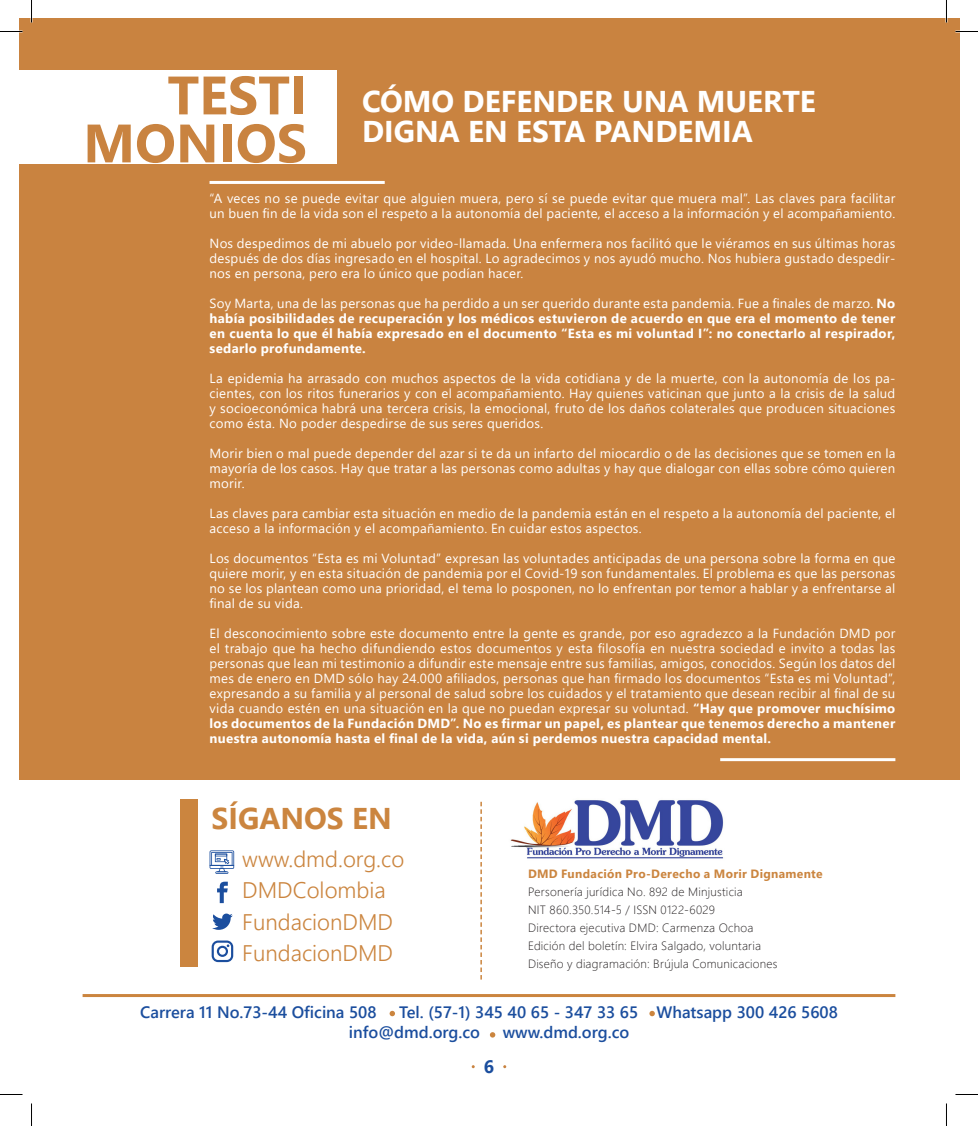
<style>
.page{position:relative;width:978px;height:1126px;background:#fff}
.page>*{position:absolute;margin:0;border:0;box-sizing:border-box;transform-origin:0 0}
.t1{font:700 54px "Segoe UI";color:#c98340}
.t2{font:700 30px "Segoe UI";color:#fff}
.t3{font:700 30px "Segoe UI";color:#cb853f}
.t4{font:300 22.5px/31.5px "Segoe UI";color:#cb853f}
.t5{font:700 18px "Segoe UI";color:#1b4e9e}
.t6{font:600 16.5px "Segoe UI";color:#1b4e9e}
.Estilo_de_párrafo_1{font:13.2px/15px "Segoe UI";letter-spacing:.02em;color:#fff;text-align:justify}
.Estilo_de_párrafo_1-2{font:700 13.2px/15px "Segoe UI";letter-spacing:.025em;color:#fff;text-align:justify}
.Estilo_de_párrafo_1-3{font:300 12px "Segoe UI";letter-spacing:.02em;color:#231f20}
.Estilo_de_párrafo_1-4{font:700 12px "Segoe UI";letter-spacing:.025em;color:#cb853f}
.s1{font-weight:400}
.s2{font-weight:700}
</style>
<div class="page">
<div style="left:19px;top:19px;width:939px;height:761px;background:#c98340"></div>
<div style="left:19px;top:71px;width:317px;height:93px;background:#fff"></div>
<hr style="left:209px;top:181px;width:175px;height:3px;background:#fff">
<hr style="left:720px;top:758px;width:175px;height:3px;background:#fff">
<hr style="left:83px;top:994px;width:812px;height:3px;background:#cb853f">
<img style="left:510px;top:800px;width:214px;height:59px">
<svg style="left:212px;top:914px;width:21px;height:16px"></svg>
<svg style="left:217px;top:882px;width:11px;height:21px"></svg>
<svg style="left:211px;top:941px;width:22px;height:21px"></svg>
<div style="left:180px;top:799px;width:18px;height:168px;background:#cb853f"></div>
<svg style="left:209px;top:850px;width:25px;height:24px"></svg>
<svg style="left:480px;top:802px;width:2px;height:178px"></svg>
<svg style="left:389px;top:1011px;width:6px;height:5px"></svg>
<svg style="left:649px;top:1011px;width:5px;height:5px"></svg>
<svg style="left:489px;top:1032px;width:6px;height:6px"></svg>
<hr style="left:945px;top:0;width:2px;height:22px;background:#fff">
<svg style="left:0;top:31px;width:22px;height:1px"></svg>
<svg style="left:955px;top:31px;width:22px;height:1px"></svg>
<svg style="left:0;top:1094px;width:22px;height:1px"></svg>
<svg style="left:955px;top:1094px;width:22px;height:1px"></svg>
<svg style="left:31px;top:0;width:1px;height:22px"></svg>
<svg style="left:31px;top:1103px;width:1px;height:23px"></svg>
<p class="t1" style="left:167px;top:52px;width:141px">TESTI</p>
<p class="t1" style="left:83px;top:100px;width:225px">MONIOS</p>
<p class="t2" style="left:362px;top:77px;width:455px">CÓMO DEFENDER UNA MUERTE</p>
<p class="t2" style="left:362px;top:107px;width:392px">DIGNA EN ESTA PANDEMIA</p>
<p class="Estilo_de_párrafo_1" style="left:209px;top:190px;width:687px">“A veces no se puede evitar que alguien muera, pero sí se puede evitar que muera mal”. Las claves para facilitar un buen fin de la vida son el respeto a la autonomía del paciente, el acceso a la información y el acompañamiento.</p>
<p class="Estilo_de_párrafo_1" style="left:209px;top:235px;width:687px">Nos despedimos de mi abuelo por video-llamada. Una enfermera nos facilitó que le viéramos en sus últimas horas después de dos días ingresado en el hospital. Lo agradecimos y nos ayudó mucho. Nos hubiera gustado despedir&shy;nos en persona, pero era lo único que podían hacer.</p>
<p class="Estilo_de_párrafo_1-2" style="left:209px;top:295px;width:687px"><span class="s1">Soy Marta, una de las personas que ha perdido a un ser querido durante esta pandemia. Fue a finales de marzo.</span> No había posibilidades de recuperación y los médicos estuvieron de acuerdo en que era el momento de tener en cuenta lo que él había expresado en el documento “Esta es mi voluntad I”: no conectarlo al respirador, sedarlo profundamente.</p>
<p class="Estilo_de_párrafo_1" style="left:209px;top:370px;width:687px">La epidemia ha arrasado con muchos aspectos de la vida cotidiana y de la muerte, con la autonomía de los pa&shy;cientes, con los ritos funerarios y con el acompañamiento. Hay quienes vaticinan que junto a la crisis de la salud y socioeconómica habrá una tercera crisis, la emocional, fruto de los daños colaterales que producen situaciones como ésta. No poder despedirse de sus seres queridos.</p>
<p class="Estilo_de_párrafo_1" style="left:209px;top:445px;width:687px">Morir bien o mal puede depender del azar si te da un infarto del miocardio o de las decisiones que se tomen en la mayoría de los casos. Hay que tratar a las personas como adultas y hay que dialogar con ellas sobre cómo quieren morir.</p>
<p class="Estilo_de_párrafo_1" style="left:209px;top:505px;width:687px">Las claves para cambiar esta situación en medio de la pandemia están en el respeto a la autonomía del paciente, el acceso a la información y el acompañamiento. En cuidar estos aspectos.</p>
<p class="Estilo_de_párrafo_1" style="left:209px;top:550px;width:687px">Los documentos “Esta es mi Voluntad” expresan las voluntades anticipadas de una persona sobre la forma en que quiere morir, y en esta situación de pandemia por el Covid-19 son fundamentales. El problema es que las personas no se los plantean como una prioridad, el tema lo posponen, no lo enfrentan por temor a hablar y a enfrentarse al final de su vida.</p>
<p class="Estilo_de_párrafo_1" style="left:209px;top:625px;width:687px">El desconocimiento sobre este documento entre la gente es grande, por eso agradezco a la Fundación DMD por el trabajo que ha hecho difundiendo estos documentos y esta filosofía en nuestra sociedad e invito a todas las personas que lean mi testimonio a difundir este mensaje entre sus familias, amigos, conocidos. Según los datos del mes de enero en DMD sólo hay 24.000 afiliados, personas que han firmado los documentos “Esta es mi Voluntad”, expresando a su familia y al personal de salud sobre los cuidados y el tratamiento que desean recibir al final de su vida cuando estén en una situación en la que no puedan expresar su voluntad. <span class="s2">“Hay que promover muchísimo los documentos de la Fundación DMD”. No es firmar un papel, es plantear que tenemos derecho a mantener nuestra autonomía hasta el final de la vida, aún si perdemos nuestra capacidad mental.</span></p>
<p class="t3" style="left:211px;top:794px;width:181px">SÍGANOS EN</p>
<p class="t4" style="left:242px;top:842px;width:163px">www.dmd.org.co<br>DMDColombia</p>
<p class="t4" style="left:242px;top:905px;width:152px">FundacionDMD</p>
<p class="t4" style="left:242px;top:937px;width:152px">FundacionDMD</p>
<p class="Estilo_de_párrafo_1-4" style="left:528px;top:864px;width:296px">DMD Fundación Pro-Derecho a Morir Dignamente</p>
<p class="Estilo_de_párrafo_1-3" style="left:528px;top:882px;width:216px">Personería jurídica No. 892 de Minjusticia</p>
<p class="Estilo_de_párrafo_1-3" style="left:528px;top:900px;width:188px">NIT 860.350.514-5 / ISSN 0122-6029</p>
<p class="Estilo_de_párrafo_1-3" style="left:528px;top:918px;width:227px">Directora ejecutiva DMD: Carmenza Ochoa</p>
<p class="Estilo_de_párrafo_1-3" style="left:528px;top:936px;width:234px">Edición del boletín: Elvira Salgado, voluntaria</p>
<p class="Estilo_de_párrafo_1-3" style="left:528px;top:954px;width:251px">Diseño y diagramación: Brújula Comunicaciones</p>
<p class="t6" style="left:140px;top:999px;width:238px">Carrera 11 No.73-44 Oficina 508</p>
<p class="t6" style="left:399px;top:999px;width:440px">Tel. (57-1) 345 40 65 - 347 33 65 Whatsapp 300 426 5608</p>
<p class="t6" style="left:349px;top:1019px;width:133px">info@dmd.org.co</p>
<p class="t6" style="left:502px;top:1019px;width:128px">www.dmd.org.co</p>
<h3 class="t5" style="left:483px;top:1052px;width:12px">6</h3>
</div>
